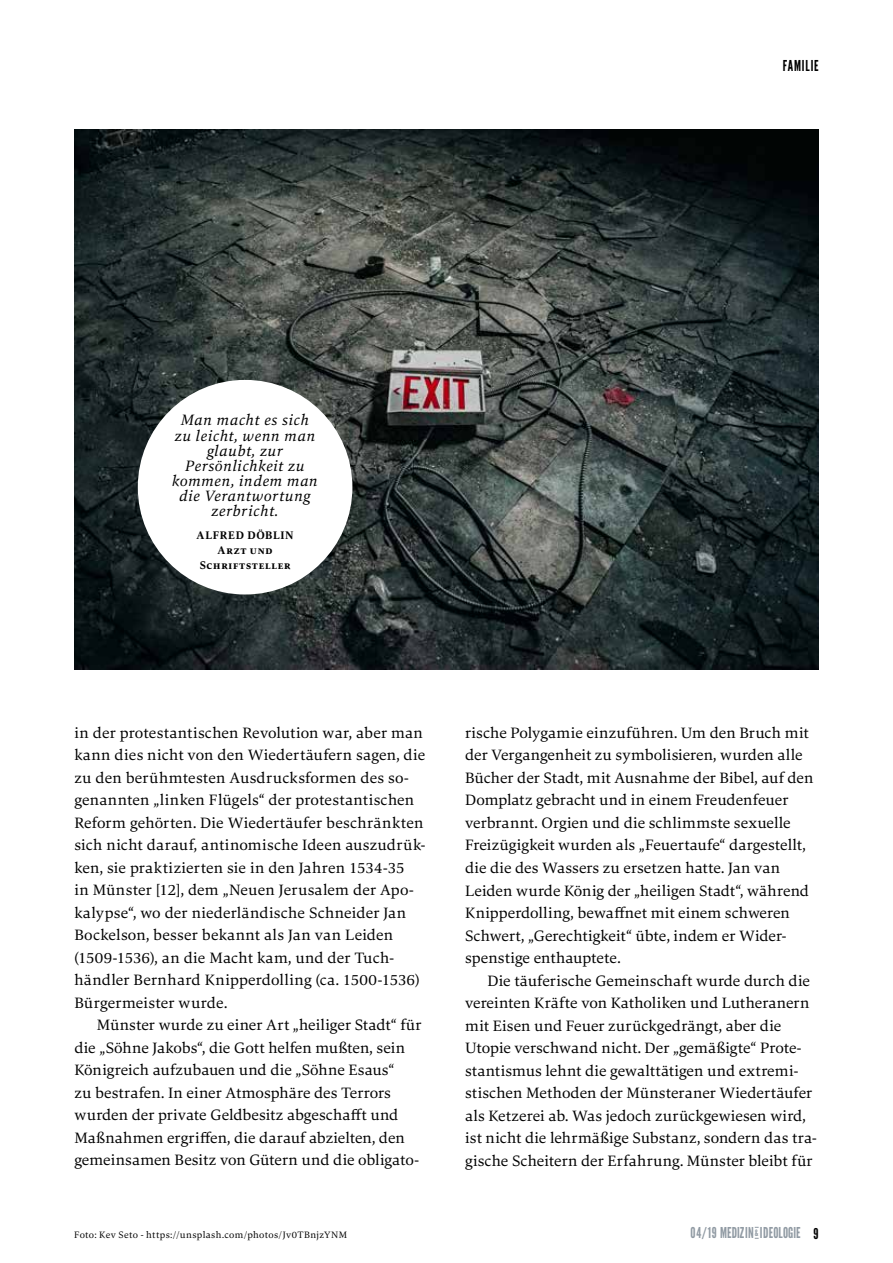
<style>
.page{position:relative;width:893px;height:1263px;background:#fff}
.page>*{position:absolute;margin:0;border:0;box-sizing:border-box;transform-origin:0 0}
.t1{font:15.75px/22.5px "Carat";color:#000}
.t2{font:italic 15.75px/15.1px "Carat";letter-spacing:.04em;color:#000;text-align:center;scale:.96 1}
.t3{font:15px "League Gothic";letter-spacing:.01em;color:#909aa3;scale:.96 1}
.t4{font:15px "League Gothic";letter-spacing:.055em;color:#000;scale:.96 1}
.t5{font:700 11.55px/15.1px "Carat";letter-spacing:.07em;color:#000;text-align:center;scale:.96 1}
.t6{font:9.75px "Carat";letter-spacing:.04em;color:#000}
.s1{font-size:14.85px;color:#000}
</style>
<div class="page">
<img style="left:74px;top:129px;width:745px;height:541px">
<div style="left:138px;top:380px;width:214px;height:214px;background:#fff;border-radius:50%"></div>
<p class="t4" style="left:783px;top:56px;width:39px">FAMILIE</p>
<p class="t2" style="left:172px;top:412px;width:153px">Man macht es sich zu leicht, wenn man glaubt, zur<br>Persönlichkeit zu kommen, indem man die Verantwortung zerbricht.</p>
<p class="t5" style="left:197px;top:528px;width:103px">ALFRED DÖBLIN<br>Arzt und<br>Schriftsteller</p>
<p class="t1" style="left:74px;top:721px;width:353px">in der protestantischen Revolution war, aber man kann dies nicht von den Wiedertäufern sagen, die zu den berühmtesten Ausdrucksformen des so&shy;genannten „linken Flügels“ der protestantischen Reform gehörten. Die Wiedertäufer beschränkten sich nicht darauf, antinomische Ideen auszudrüc&shy;ken, sie praktizierten sie in den Jahren 1534-35<br>in Münster [12], dem „Neuen Jerusalem der Apo&shy;kalypse“, wo der niederländische Schneider Jan Bockelson, besser bekannt als Jan van Leiden (1509-1536), an die Macht kam, und der Tuch&shy;händler Bernhard Knipperdolling (ca. 1500-1536)<br>Bürgermeister wurde.</p>
<p class="t1" style="left:74px;top:1014px;width:349px;text-indent:23px">Münster wurde zu einer Art „heiliger Stadt“ für die „Söhne Jakobs“, die Gott helfen mußten, sein Königreich aufzubauen und die „Söhne Esaus“<br>zu bestrafen. In einer Atmosphäre des Terrors wurden der private Geldbesitz abgeschafft und Maßnahmen ergriffen, die darauf abzielten, den gemeinsamen Besitz von Gütern und die obligato-</p>
<p class="t6" style="left:74px;top:1228px;width:275px">Foto: Kev Seto - https://unsplash.com/photos/Jv0TBnjzYNM</p>
<p class="t1" style="left:465px;top:721px;width:350px">rische Polygamie einzuführen. Um den Bruch mit der Vergangenheit zu symbolisieren, wurden alle Bücher der Stadt, mit Ausnahme der Bibel, auf den Domplatz gebracht und in einem Freudenfeuer verbrannt. Orgien und die schlimmste sexuelle Freizügigkeit wurden als „Feuertaufe“ dargestellt, die die des Wassers zu ersetzen hatte. Jan van Leiden wurde König der „heiligen Stadt“, während Knipperdolling, bewaffnet mit einem schweren Schwert, „Gerechtigkeit“ übte, indem er Wider&shy;spenstige enthauptete.</p>
<p class="t1" style="left:465px;top:969px;width:353px;text-indent:23px">Die täuferische Gemeinschaft wurde durch die vereinten Kräfte von Katholiken und Lutheranern mit Eisen und Feuer zurückgedrängt, aber die Utopie verschwand nicht. Der „gemäßigte“ Prote&shy;stantismus lehnt die gewalttätigen und extremi&shy;stischen Methoden der Münsteraner Wiedertäufer als Ketzerei ab. Was jedoch zurückgewiesen wird, ist nicht die lehrmäßige Substanz, sondern das tra&shy;gische Scheitern der Erfahrung. Münster bleibt für</p>
<p class="t3" style="left:690px;top:1224px;width:135px">04/19 MEDIZIN<sup>&amp;</sup> IDEOLOGIE <span class="s1">9</span></p>
</div>
